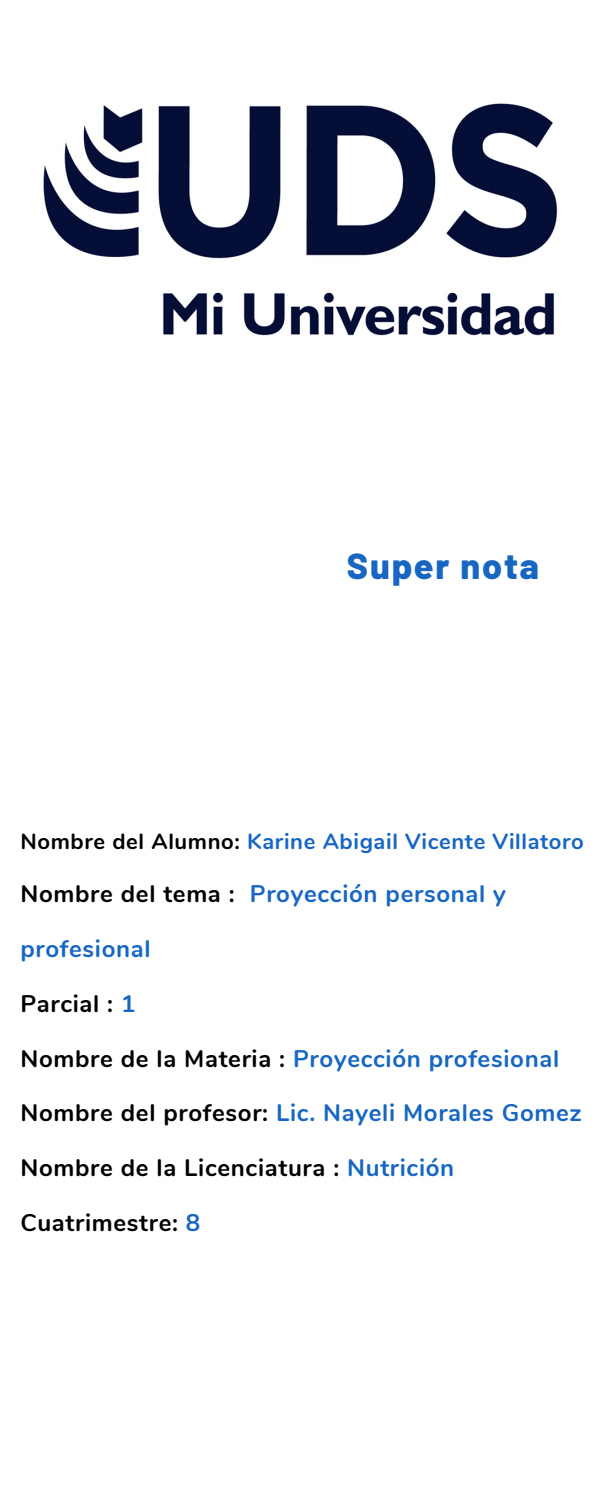
<style>
.page{position:relative;width:600px;height:1500px;background:#fff}
.page>*{position:absolute;margin:0;border:0;box-sizing:border-box;transform-origin:0 0}
.t1{font:800 36px "Barlow";letter-spacing:.05em;color:#1766c2}
.t2{font:700 24px "Nunito";letter-spacing:.03em;color:#1766c2}
.t3{font:700 24px "Nunito";letter-spacing:.03em;color:#000}
.t4{font:700 22px "Nunito";letter-spacing:.03em;color:#1766c2}
.s1{color:#000}
.s2{color:#1766c2}
</style>
<div class="page">
<img style="left:43px;top:103px;width:515px;height:233px">
<h1 class="t1" style="left:347px;top:543px;width:194px">Super nota</h1>
<p class="t4" style="left:20px;top:827px;width:565px"><span class="s1">Nombre del Alumno:</span> Karine Abigail Vicente Villatoro</p>
<p class="t2" style="left:20px;top:878px;width:487px"><span class="s1">Nombre del tema :</span> Proyección personal y</p>
<p class="t2" style="left:20px;top:933px;width:132px">profesional</p>
<p class="t3" style="left:20px;top:988px;width:117px">Parcial : <span class="s2">1</span></p>
<p class="t2" style="left:20px;top:1042px;width:540px"><span class="s1">Nombre de la Materia :</span> Proyección profesional</p>
<p class="t2" style="left:20px;top:1097px;width:563px"><span class="s1">Nombre del profesor:</span> Lic. Nayeli Morales Gomez</p>
<p class="t3" style="left:20px;top:1152px;width:435px">Nombre de la Licenciatura : <span class="s2">Nutrición</span></p>
<p class="t3" style="left:20px;top:1207px;width:181px">Cuatrimestre: <span class="s2">8</span></p>
</div>
